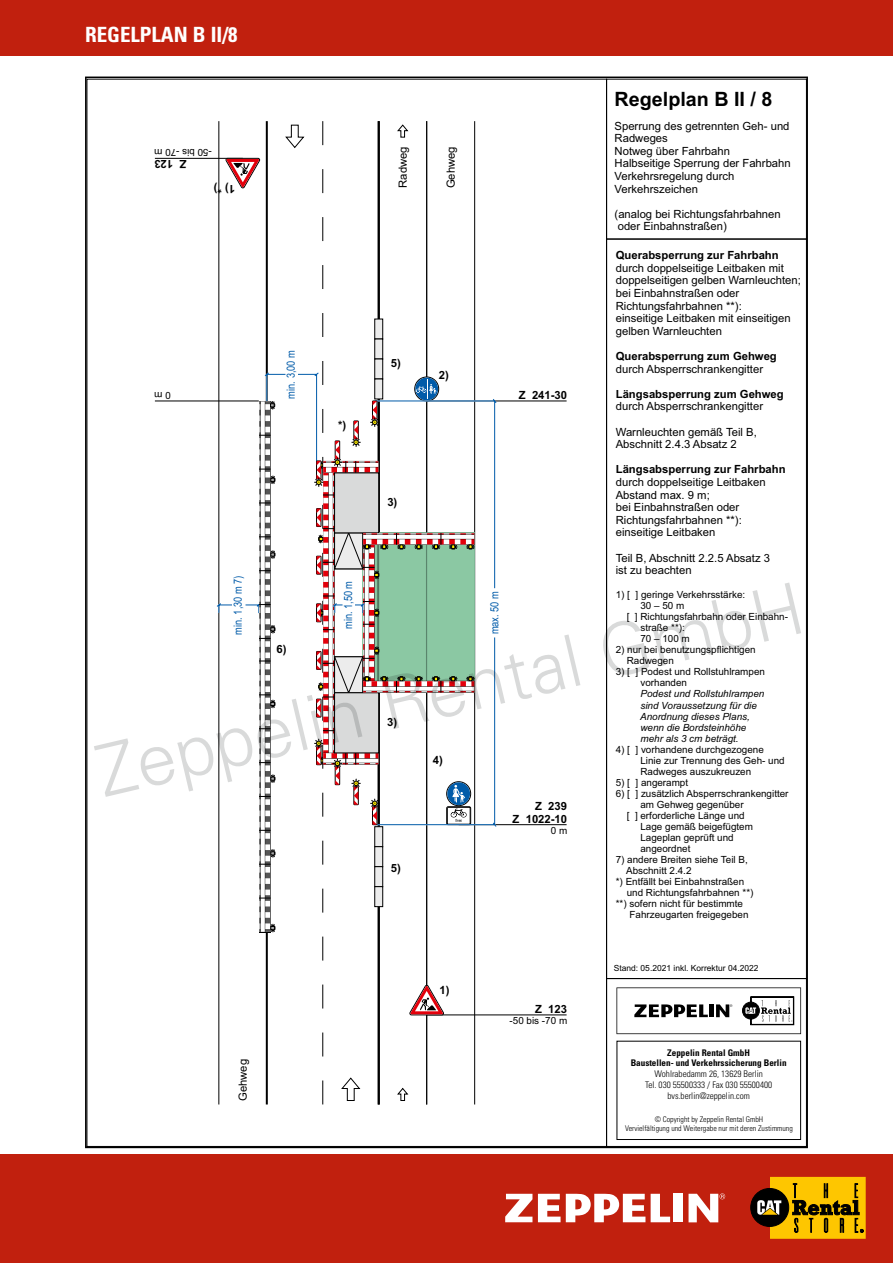
<style>
.page{position:relative;width:893px;height:1263px;background:#fff}
.page>*{position:absolute;margin:0;border:0;box-sizing:border-box;transform-origin:0 0}
.t1{font:300 72px "Univers LT";color:#d9dada}
.t2{font:700 condensed 21px "Univers LT";color:#fff}
.t3{font:700 19.8px "Arial";color:#000}
.t4{font:11.25px/12.6px "Arial";color:#000}
.t5{font:700 11.25px/12.6px "Arial";color:#000;text-align:right}
.t6{font:11.25px "Arial";color:#005ba9;scale:.82 1}
.t7{font:9.9px/10.9px "Arial";color:#000}
.t8{font:italic 9.9px/10.9px "Arial";color:#000}
.t9{font:300 condensed 9.15px/10.9px "Univers LT";color:#000;text-align:center}
.t10{font:700 condensed 9.15px/10.9px "Univers LT";color:#000;text-align:center}
.t11{font:8.4px "Arial";color:#000}
.t12{font:300 condensed 7.8px/9.4px "Univers LT";color:#000;text-align:center}
.t13{font:4.2px "Arial";color:#000;scale:1.11 1}
</style>
<div class="page">
<div style="left:0;top:1154px;width:893px;height:109px;background:#c1200e"></div>
<svg style="left:505px;top:1194px;width:27px;height:28px"></svg>
<svg style="left:688px;top:1193px;width:37px;height:29px"></svg>
<div style="left:673px;top:1194px;width:10px;height:28px;background:#fff"></div>
<svg style="left:651px;top:1194px;width:19px;height:28px"></svg>
<svg style="left:538px;top:1194px;width:107px;height:28px"></svg>
<div style="left:751px;top:1188px;width:38px;height:38px;background:#000;border-radius:50%"></div>
<div style="left:751px;top:1188px;width:38px;height:38px;border:1px solid #000;border-radius:50%"></div>
<svg style="left:757px;top:1177px;width:109px;height:62px"></svg>
<div style="left:0;top:0;width:893px;height:55px;background:#c1200e"></div>
<hr style="left:155px;top:401px;width:104px;height:1px;background:#000">
<hr style="left:155px;top:158px;width:88px;height:1px;background:#000">
<hr style="left:427px;top:1015px;width:140px;height:1px;background:#000">
<hr style="left:427px;top:401px;width:140px;height:1px;background:#000">
<hr style="left:459px;top:824px;width:108px;height:1px;background:#000">
<svg style="left:475px;top:399px;width:22px;height:428px"></svg>
<div style="left:490px;top:590px;width:10px;height:45px;background:#fff"></div>
<svg style="left:216px;top:121px;width:259px;height:983px"></svg>
<svg style="left:606px;top:239px;width:201px;height:908px"></svg>
<div style="left:606px;top:79px;width:201px;height:160px;border:1px solid #000"></div>
<div style="left:617px;top:1041px;width:184px;height:99px;border:1px solid #000"></div>
<svg style="left:616px;top:987px;width:185px;height:47px"></svg>
<h2 class="t2" style="left:85px;top:22px;width:154px">REGELPLAN B II/8</h2>
<p class="t7" style="left:212px;top:157px;width:59px;rotate:-180deg">-50 bis -70 m</p>
<p class="t5" style="left:186px;top:170px;width:33px;rotate:-180deg">Z 123</p>
<p class="t5" style="left:235px;top:195px;width:23px;rotate:-180deg">1) *)</p>
<p class="t4" style="left:398px;top:188px;width:43px;rotate:-90deg">Radweg</p>
<p class="t4" style="left:445px;top:188px;width:44px;rotate:-90deg">Gehweg</p>
<h3 class="t3" style="left:615px;top:91px;width:159px">Regelplan B II / 8</h3>
<p class="t4" style="left:615px;top:120px;width:178px">Sperrung des getrennten Geh- und<br>Radweges<br>Notweg über Fahrbahn<br>Halbseitige Sperrung der Fahrbahn<br>Verkehrsregelung durch<br>Verkehrszeichen</p>
<p class="t4" style="left:615px;top:208px;width:168px">(analog bei Richtungsfahrbahnen oder Einbahnstraßen)</p>
<p class="t5" style="left:616px;top:250px;width:164px">Querabsperrung zur Fahrbahn</p>
<p class="t4" style="left:616px;top:263px;width:187px">durch doppelseitige Leitbaken mit doppelseitigen gelben Warnleuchten; bei Einbahnstraßen oder<br>Richtungsfahrbahnen **):<br>einseitige Leitbaken mit einseitigen gelben Warnleuchten</p>
<p class="t5" style="left:616px;top:351px;width:163px">Querabsperrung zum Gehweg</p>
<p class="t4" style="left:616px;top:363px;width:149px">durch Absperrschrankengitter</p>
<p class="t5" style="left:616px;top:389px;width:169px">Längsabsperrung zum Gehweg</p>
<p class="t4" style="left:616px;top:401px;width:149px">durch Absperrschrankengitter</p>
<p class="t4" style="left:616px;top:426px;width:143px">Warnleuchten gemäß Teil B,<br>Abschnitt 2.4.3 Absatz 2</p>
<p class="t5" style="left:616px;top:464px;width:171px">Längsabsperrung zur Fahrbahn</p>
<p class="t4" style="left:616px;top:477px;width:151px">durch doppelseitige Leitbaken<br>Abstand max. 9 m;<br>bei Einbahnstraßen oder<br>Richtungsfahrbahnen **): einseitige Leitbaken</p>
<p class="t4" style="left:616px;top:552px;width:156px">Teil B, Abschnitt 2.2.5 Absatz 3 ist zu beachten</p>
<p class="t7" style="left:616px;top:590px;width:131px">1) [ ] geringe Verkehrsstärke:</p>
<p class="t7" style="left:640px;top:601px;width:45px">30 – 50 m</p>
<p class="t7" style="left:627px;top:612px;width:163px">[ ] Richtungsfahrbahn oder Einbahn-</p>
<p class="t7" style="left:640px;top:623px;width:46px">straße **):</p>
<p class="t7" style="left:640px;top:634px;width:51px">70 – 100 m</p>
<p class="t7" style="left:627px;top:645px;width:130px;text-indent:-11px">2) nur bei benutzungspflichtigen<br>Radwegen</p>
<p class="t7" style="left:640px;top:667px;width:126px;text-indent:-25px">3) [ ] Podest und Rollstuhlrampen vorhanden</p>
<p class="t8" style="left:640px;top:689px;width:126px">Podest und Rollstuhlrampen sind Voraussetzung für die<br>Anordnung dieses Plans, wenn die Bordsteinhöhe mehr als 3 cm beträgt.</p>
<p class="t7" style="left:640px;top:744px;width:146px;text-indent:-25px">4) [ ] vorhandene durchgezogene<br>Linie zur Trennung des Geh- und<br>Radweges auszukreuzen</p>
<p class="t7" style="left:616px;top:778px;width:74px">5) [ ] angerampt</p>
<p class="t7" style="left:616px;top:789px;width:174px">6) [ ] zusätzlich Absperrschrankengitter</p>
<p class="t7" style="left:640px;top:800px;width:105px">am Gehweg gegenüber</p>
<p class="t7" style="left:627px;top:811px;width:119px">[ ] erforderliche Länge und</p>
<p class="t7" style="left:640px;top:822px;width:114px">Lage gemäß beigefügtem</p>
<p class="t7" style="left:640px;top:833px;width:95px">Lageplan geprüft und</p>
<p class="t7" style="left:640px;top:844px;width:51px">angeordnet</p>
<p class="t7" style="left:616px;top:855px;width:134px">7) andere Breiten siehe Teil B,</p>
<p class="t7" style="left:626px;top:866px;width:67px">Abschnitt 2.4.2</p>
<p class="t7" style="left:616px;top:877px;width:130px">*) Entfällt bei Einbahnstraßen</p>
<p class="t7" style="left:627px;top:888px;width:128px">und Richtungsfahrbahnen **)</p>
<p class="t7" style="left:616px;top:899px;width:129px">**) sofern nicht für bestimmte</p>
<p class="t7" style="left:629px;top:910px;width:121px">Fahrzeugarten freigegeben</p>
<p class="t6" style="left:287px;top:398px;width:60px;rotate:-90deg">min. 3,00 m</p>
<p class="t5" style="left:391px;top:357px;width:12px">5)</p>
<p class="t5" style="left:439px;top:370px;width:12px">2)</p>
<p class="t5" style="left:519px;top:390px;width:50px">Z 241-30</p>
<p class="t7" style="left:171px;top:400px;width:18px;rotate:-180deg">0 m</p>
<p class="t5" style="left:338px;top:420px;width:10px">*)</p>
<p class="t5" style="left:387px;top:497px;width:12px">3)</p>
<p class="t6" style="left:234px;top:634px;width:73px;rotate:-90deg">min. 1,30 m 7)</p>
<p class="t6" style="left:344px;top:629px;width:60px;rotate:-90deg">min. 1,50 m</p>
<h1 class="t1" style="left:87px;top:729px;width:726px;rotate:-13deg">Zeppelin Rental GmbH</h1>
<p class="t6" style="left:490px;top:634px;width:54px;rotate:-90deg">max. 50 m</p>
<p class="t5" style="left:277px;top:644px;width:12px">6)</p>
<p class="t5" style="left:387px;top:717px;width:12px">3)</p>
<p class="t5" style="left:433px;top:755px;width:12px">4)</p>
<p class="t5" style="left:513px;top:801px;width:56px">Z 239<br>Z 1022-10</p>
<p class="t7" style="left:551px;top:826px;width:18px">0 m</p>
<p class="t13" style="left:455px;top:819px;width:7px">frei</p>
<p class="t5" style="left:391px;top:863px;width:12px">5)</p>
<p class="t4" style="left:238px;top:1101px;width:44px;rotate:-90deg">Gehweg</p>
<p class="t5" style="left:440px;top:985px;width:12px">1)</p>
<p class="t5" style="left:535px;top:1003px;width:33px">Z 123</p>
<p class="t7" style="left:510px;top:1016px;width:59px">-50 bis -70 m</p>
<p class="t11" style="left:614px;top:964px;width:146px">Stand: 05.2021 inkl. Korrektur 04.2022</p>
<p class="t10" style="left:631px;top:1047px;width:157px">Zeppelin Rental GmbH<br>Baustellen- und Verkehrssicherung Berlin</p>
<p class="t9" style="left:645px;top:1069px;width:129px">Wohlrabedamm 26, 13629 Berlin<br>Tel. 030 55500333 / Fax 030 55500400 bvs.berlin@zeppelin.com</p>
<p class="t12" style="left:625px;top:1114px;width:169px">© Copyright by Zeppelin Rental GmbH<br>Vervielfältigung und Weitergabe nur mit deren Zustimmung</p>
</div>
